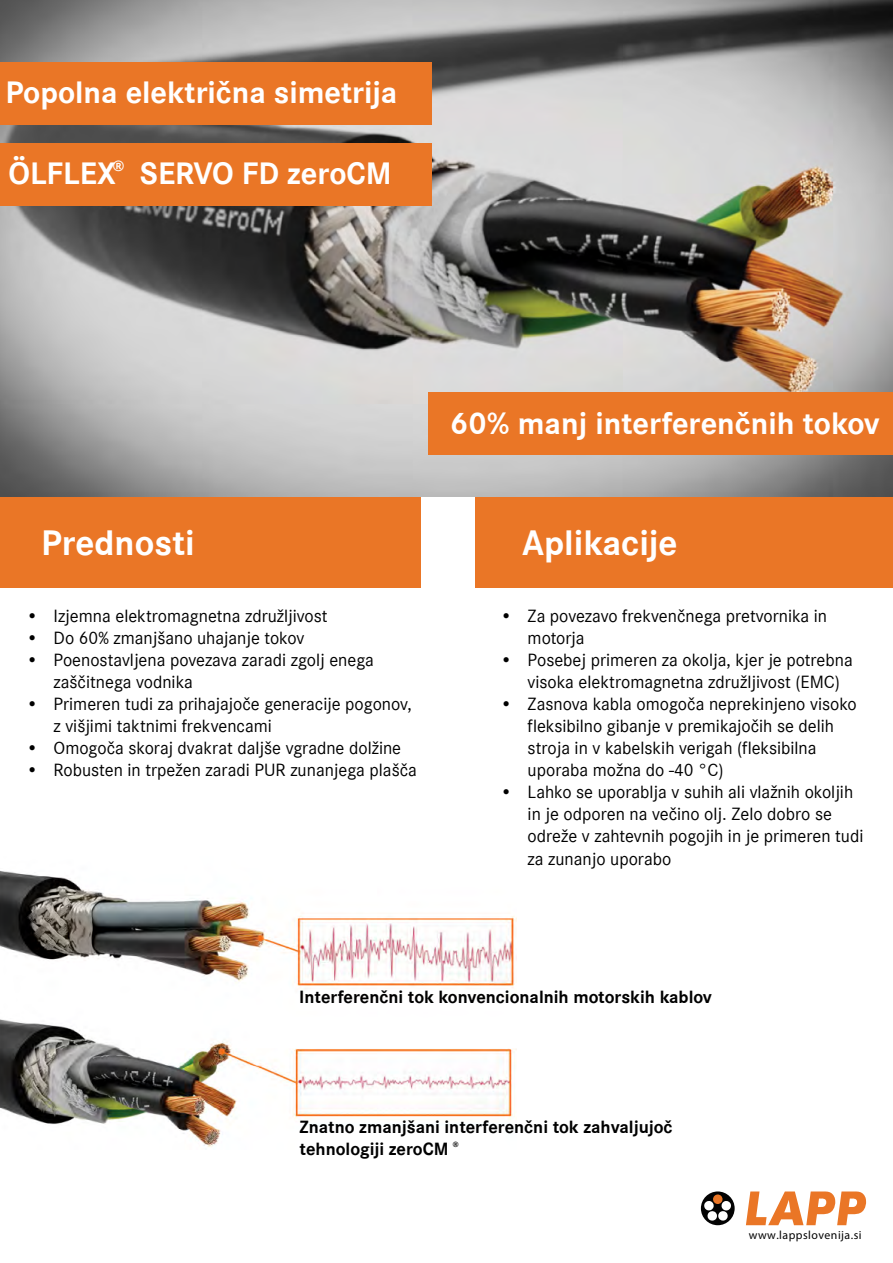
<style>
.page{position:relative;width:893px;height:1263px;background:#fff}
.page>*{position:absolute;margin:0;border:0;box-sizing:border-box;transform-origin:0 0}
.t1{font:700 36.75px "Corporate S";color:#fff}
.t2{font:700 32.1px "Corporate S";color:#fff}
.t3{font:18.3px/22px "Corporate S";color:#000}
.t4{font:700 18.3px/22px "Corporate S";color:#000}
.t5{font:700 15.3px "Corporate S";color:#fff}
.t6{font:700 11.85px "Corporate STOT";letter-spacing:.04em;color:#030303}
.t7{font:700 7.8px "Corporate S";color:#000}
</style>
<div class="page">
<div style="left:0;top:496px;width:420px;height:91px;background:#ea7626"></div>
<img style="left:0;top:0;width:893px;height:496px">
<svg style="left:746px;top:1191px;width:120px;height:34px"></svg>
<svg style="left:701px;top:1191px;width:34px;height:34px"></svg>
<svg style="left:704px;top:1200px;width:28px;height:21px"></svg>
<div style="left:713px;top:1194px;width:9px;height:10px;background:#ea7626;border-radius:50%"></div>
<div style="left:0;top:62px;width:431px;height:62px;background:#ea7626"></div>
<img style="left:0;top:871px;width:516px;height:276px">
<div style="left:475px;top:496px;width:418px;height:91px;background:#ea7626"></div>
<div style="left:0;top:143px;width:431px;height:63px;background:#ea7626"></div>
<div style="left:428px;top:392px;width:465px;height:62px;background:#ea7626"></div>
<h2 class="t2" style="left:5px;top:70px;width:393px">Popolna električna simetrija</h2>
<h2 class="t2" style="left:9px;top:151px;width:385px">ÖLFLEX SERVO FD zeroCM</h2>
<p class="t5" style="left:113px;top:155px;width:13px">®</p>
<h1 class="t1" style="left:41px;top:517px;width:155px">Prednosti</h1>
<p class="t3" style="left:26px;top:605px;width:303px">• Izjemna elektromagnetna združljivost</p>
<p class="t3" style="left:26px;top:627px;width:280px">• Do 60% zmanjšano uhajanje tokov</p>
<p class="t3" style="left:54px;top:649px;width:322px;text-indent:-28px">• Poenostavljena povezava zaradi zgolj enega zaščitnega vodnika</p>
<p class="t3" style="left:54px;top:693px;width:360px;text-indent:-28px">• Primeren tudi za prihajajoče generacije pogonov, z višjimi taktnimi frekvencami</p>
<p class="t3" style="left:26px;top:737px;width:377px">• Omogoča skoraj dvakrat daljše vgradne dolžine</p>
<p class="t3" style="left:26px;top:759px;width:392px">• Robusten in trpežen zaradi PUR zunanjega plašča</p>
<h2 class="t2" style="left:450px;top:402px;width:431px">60% manj interferenčnih tokov</h2>
<h1 class="t1" style="left:522px;top:518px;width:157px">Aplikacije</h1>
<p class="t3" style="left:528px;top:605px;width:301px;text-indent:-28px">• Za povezavo frekvenčnega pretvornika in motorja</p>
<p class="t3" style="left:528px;top:649px;width:327px;text-indent:-28px">• Posebej primeren za okolja, kjer je potrebna visoka elektromagnetna združljivost (EMC)</p>
<p class="t3" style="left:528px;top:693px;width:331px;text-indent:-28px">• Zasnova kabla omogoča neprekinjeno visoko fleksibilno gibanje v premikajočih se delih stroja in v kabelskih verigah (fleksibilna uporaba možna do -40 °C)</p>
<p class="t3" style="left:528px;top:781px;width:337px;text-indent:-28px">• Lahko se uporablja v suhih ali vlažnih okoljih in je odporen na večino olj. Zelo dobro se odreže v zahtevnih pogojih in je primeren tudi za zunanjo uporabo</p>
<p class="t4" style="left:299px;top:985px;width:414px">Interferenčni tok konvencionalnih motorskih kablov</p>
<p class="t4" style="left:300px;top:1115px;width:375px">Znatno zmanjšani interferenčni tok zahvaljujoč tehnologiji zeroCM</p>
<p class="t7" style="left:453px;top:1139px;width:7px">®</p>
<p class="t6" style="left:749px;top:1228px;width:114px">www.lappslovenija.si</p>
</div>
